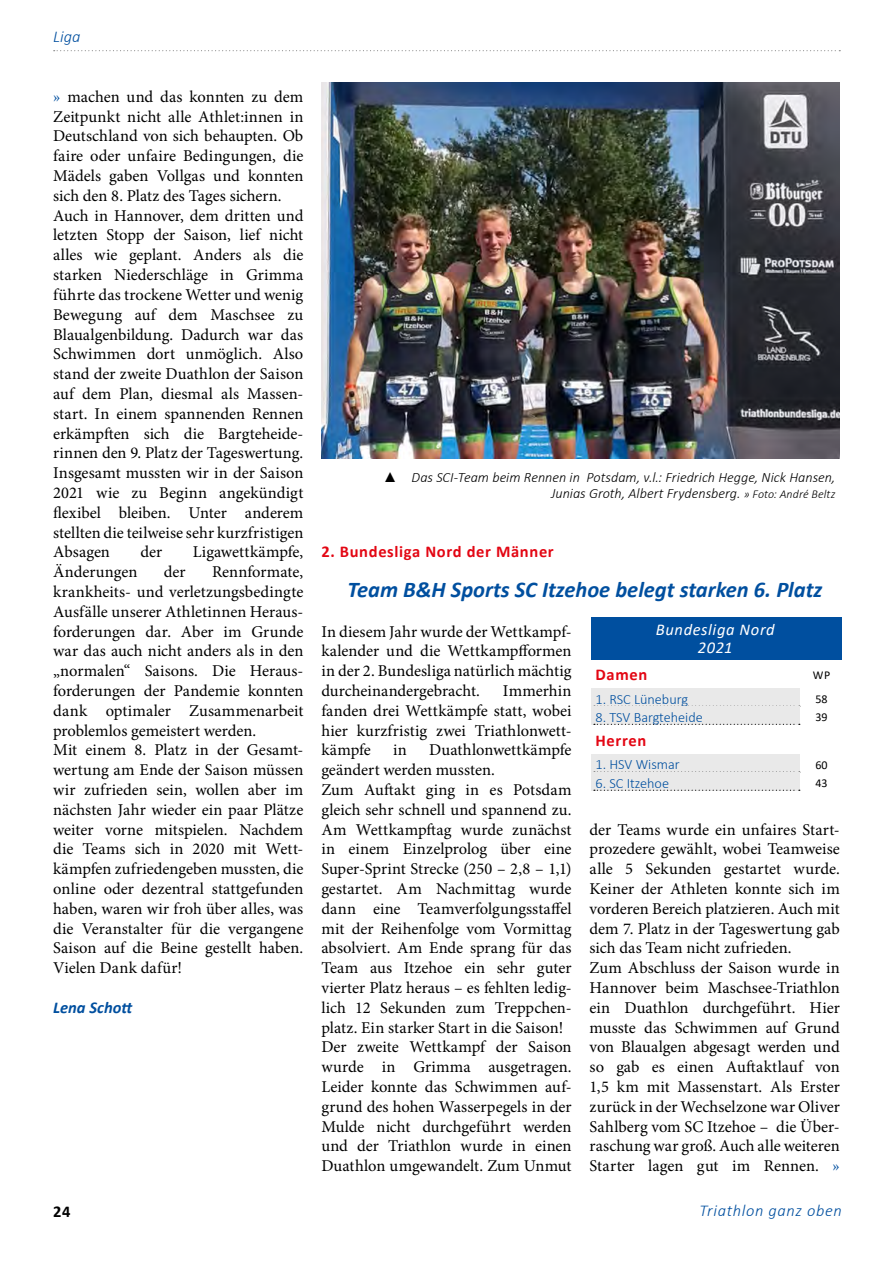
<style>
.page{position:relative;width:893px;height:1263px;background:#fff}
.page>*{position:absolute;margin:0;border:0;box-sizing:border-box;transform-origin:0 0}
.Artikel-Üschrift{font:italic 700 22.5px "Calibri";color:#004f9f}
.fließ_ohne_einzug{font:16.5px/19.8px "Minion Pro";color:#000;text-align:justify}
.Artikel_-Kopfzeile_R{font:700 16.5px "Calibri";letter-spacing:.04em;color:#e30613}
.t1{font:italic 300 16.5px "Calibri";letter-spacing:.04em;color:#004f9f}
.Tabellenkopfzeile{font:italic 16.5px/18px "Calibri";letter-spacing:.04em;color:#fff;text-align:center}
.Wettkämpfe_Ort_blau{font:italic 700 16.5px "Calibri";color:#004f9f}
.t2{font:700 16.5px "Calibri";color:#000}
.Bildunterschrift{font:italic 300 14.25px/16.5px "Calibri";color:#000;text-align:right}
.Athletenname-klein{font:300 14.25px "Calibri";color:#004f9f}
.Athletenname-klein-2{font:12px "Calibri";color:#000}
.s1{color:#004f9f}
.s2{font-family:"Arial";font-weight:400;font-style:normal}
.s3{font-size:12px}
</style>
<div class="page">
<svg style="left:54px;top:50px;width:786px;height:1px"></svg>
<img style="left:321px;top:82px;width:519px;height:376px">
<div style="left:591px;top:617px;width:250px;height:43px;background:#004f9f"></div>
<div style="left:591px;top:689px;width:208px;height:18px;background:#e9e9e9"></div>
<div style="left:591px;top:707px;width:208px;height:18px;background:#e9e9e9"></div>
<svg style="left:594px;top:724px;width:206px;height:1px"></svg>
<div style="left:591px;top:754px;width:208px;height:19px;background:#e9e9e9"></div>
<div style="left:591px;top:773px;width:208px;height:18px;background:#e9e9e9"></div>
<svg style="left:594px;top:790px;width:206px;height:1px"></svg>
<p class="t1" style="left:53px;top:26px;width:29px">Liga</p>
<p class="fließ_ohne_einzug" style="left:53px;top:87px;width:252px"><span class="s1">»</span> machen und das konnten zu dem Zeitpunkt nicht alle Athlet:innen in Deutschland von sich behaupten. Ob faire oder unfaire Bedingungen, die Mädels gaben Vollgas und konnten sich den 8. Platz des Tages sichern.</p>
<p class="fließ_ohne_einzug" style="left:53px;top:206px;width:252px">Auch in Hannover, dem dritten und letzten Stopp der Saison, lief nicht alles wie geplant. Anders als die starken Niederschläge in Grimma führte das trockene Wetter und wenig Bewegung auf dem Maschsee zu Blaualgenbildung. Dadurch war das Schwimmen dort unmöglich. Also stand der zweite Duathlon der Saison auf dem Plan, diesmal als Massen&shy;start. In einem spannenden Rennen erkämpften sich die Bargteheide&shy;rinnen den 9. Platz der Tageswertung.</p>
<p class="fließ_ohne_einzug" style="left:53px;top:463px;width:252px">Insgesamt mussten wir in der Saison 2021 wie zu Beginn angekündigt flexibel bleiben. Unter anderem stellten die teilweise sehr kurzfristigen Absagen</p>
<p class="fließ_ohne_einzug" style="left:141px;top:542px;width:23px">der</p>
<p class="fließ_ohne_einzug" style="left:193px;top:542px;width:112px">Ligawettkämpfe,</p>
<p class="fließ_ohne_einzug" style="left:53px;top:562px;width:86px">Änderungen</p>
<p class="fließ_ohne_einzug" style="left:164px;top:562px;width:23px">der</p>
<p class="fließ_ohne_einzug" style="left:53px;top:562px;width:252px;text-indent:159px">Rennformate, krankheits- und verletzungsbedingte Ausfälle unserer Athletinnen Heraus&shy;forderungen dar. Aber im Grunde war das auch nicht anders als in den „normalen“ Saisons. Die Heraus&shy;forderungen der Pandemie konnten dank optimaler Zusammenarbeit problemlos gemeistert werden.</p>
<p class="fließ_ohne_einzug" style="left:53px;top:740px;width:252px">Mit einem 8. Platz in der Gesamt&shy;wertung am Ende der Saison müssen wir zufrieden sein, wollen aber im nächsten Jahr wieder ein paar Plätze weiter vorne mitspielen. Nachdem die Teams sich in 2020 mit Wett&shy;kämpfen zufriedengeben mussten, die online oder dezentral stattgefunden haben, waren wir froh über alles, was die Veranstalter für die vergangene Saison auf die Beine gestellt haben.<br>Vielen Dank dafür!</p>
<p class="Wettkämpfe_Ort_blau" style="left:53px;top:996px;width:81px">Lena Schott</p>
<p class="t2" style="left:53px;top:1200px;width:19px">24</p>
<p class="Bildunterschrift" style="left:383px;top:469px;width:454px"><span class="s2">▲</span> Das SCI-Team beim Rennen in Potsdam, v.l.: Friedrich Hegge, Nick Hansen,<br>Junias Groth, Albert Frydensberg. <span class="s3">» Foto: André Beltz</span></p>
<p class="Artikel_-Kopfzeile_R" style="left:321px;top:540px;width:234px">2. Bundesliga Nord der Männer</p>
<p class="Artikel-Üschrift" style="left:348px;top:573px;width:476px">Team B&amp;H Sports SC Itzehoe belegt starken 6. Platz</p>
<p class="fließ_ohne_einzug" style="left:321px;top:621px;width:252px">In diesem Jahr wurde der Wettkampf&shy;kalender und die Wettkampfformen in der 2. Bundesliga natürlich mächtig durcheinandergebracht.</p>
<p class="Tabellenkopfzeile" style="left:656px;top:620px;width:120px">Bundesliga Nord<br>2021</p>
<p class="Artikel_-Kopfzeile_R" style="left:595px;top:663px;width:53px">Damen</p>
<p class="Athletenname-klein-2" style="left:813px;top:666px;width:19px">WP</p>
<p class="Athletenname-klein" style="left:595px;top:690px;width:94px">1. RSC Lüneburg</p>
<p class="Athletenname-klein-2" style="left:815px;top:690px;width:14px">58</p>
<p class="Athletenname-klein" style="left:595px;top:708px;width:109px">8. TSV Bargteheide</p>
<p class="Athletenname-klein-2" style="left:815px;top:708px;width:14px">39</p>
<p class="Artikel_-Kopfzeile_R" style="left:595px;top:729px;width:52px">Herren</p>
<p class="Athletenname-klein" style="left:595px;top:756px;width:86px">1. HSV Wismar</p>
<p class="Athletenname-klein-2" style="left:815px;top:756px;width:14px">60</p>
<p class="Athletenname-klein" style="left:595px;top:774px;width:75px">6. SC Itzehoe</p>
<p class="Athletenname-klein-2" style="left:815px;top:774px;width:14px">43</p>
<p class="fließ_ohne_einzug" style="left:321px;top:681px;width:252px;text-indent:182px">Immerhin fanden drei Wettkämpfe statt, wobei hier kurzfristig zwei Triathlonwett&shy;kämpfe</p>
<p class="fließ_ohne_einzug" style="left:321px;top:740px;width:252px;text-indent:108px">Duathlonwettkämpfe geändert werden mussten.</p>
<p class="fließ_ohne_einzug" style="left:321px;top:780px;width:252px">Zum Auftakt ging in es Potsdam gleich sehr schnell und spannend zu.<br>Am Wettkampftag wurde zunächst in einem Einzelprolog über eine Super-Sprint Strecke (250 – 2,8 – 1,1) gestartet. Am Nachmittag wurde dann eine Teamverfolgungsstaffel mit der Reihenfolge vom Vormittag absolviert. Am Ende sprang für das Team aus Itzehoe ein sehr guter vierter Platz heraus – es fehlten ledig&shy;lich 12 Sekunden zum Treppchen&shy;platz. Ein starker Start in die Saison!</p>
<p class="fließ_ohne_einzug" style="left:321px;top:1037px;width:252px">Der zweite Wettkampf der Saison wurde in Grimma ausgetragen.<br>Leider konnte das Schwimmen auf&shy;grund des hohen Wasserpegels in der Mulde nicht durchgeführt werden und der Triathlon wurde in einen Duathlon umgewandelt. Zum Unmut</p>
<p class="fließ_ohne_einzug" style="left:393px;top:740px;width:15px">in</p>
<p class="fließ_ohne_einzug" style="left:590px;top:819px;width:252px">der Teams wurde ein unfaires Start&shy;prozedere gewählt, wobei Teamweise alle 5 Sekunden gestartet wurde.<br>Keiner der Athleten konnte sich im vorderen Bereich platzieren. Auch mit dem 7. Platz in der Tageswertung gab sich das Team nicht zufrieden.</p>
<p class="fließ_ohne_einzug" style="left:590px;top:958px;width:252px">Zum Abschluss der Saison wurde in Hannover beim Maschsee-Triathlon ein Duathlon durchgeführt. Hier musste das Schwimmen auf Grund von Blaualgen abgesagt werden und so gab es einen Auftaktlauf von 1,5 km mit Massenstart. Als Erster zurück in der Wechselzone war Oliver Sahlberg vom SC Itzehoe – die Über&shy;raschung war groß. Auch alle weiteren Starter lagen gut im Rennen. <span class="s1">»</span></p>
<p class="t1" style="left:699px;top:1200px;width:144px">Triathlon ganz oben</p>
</div>
